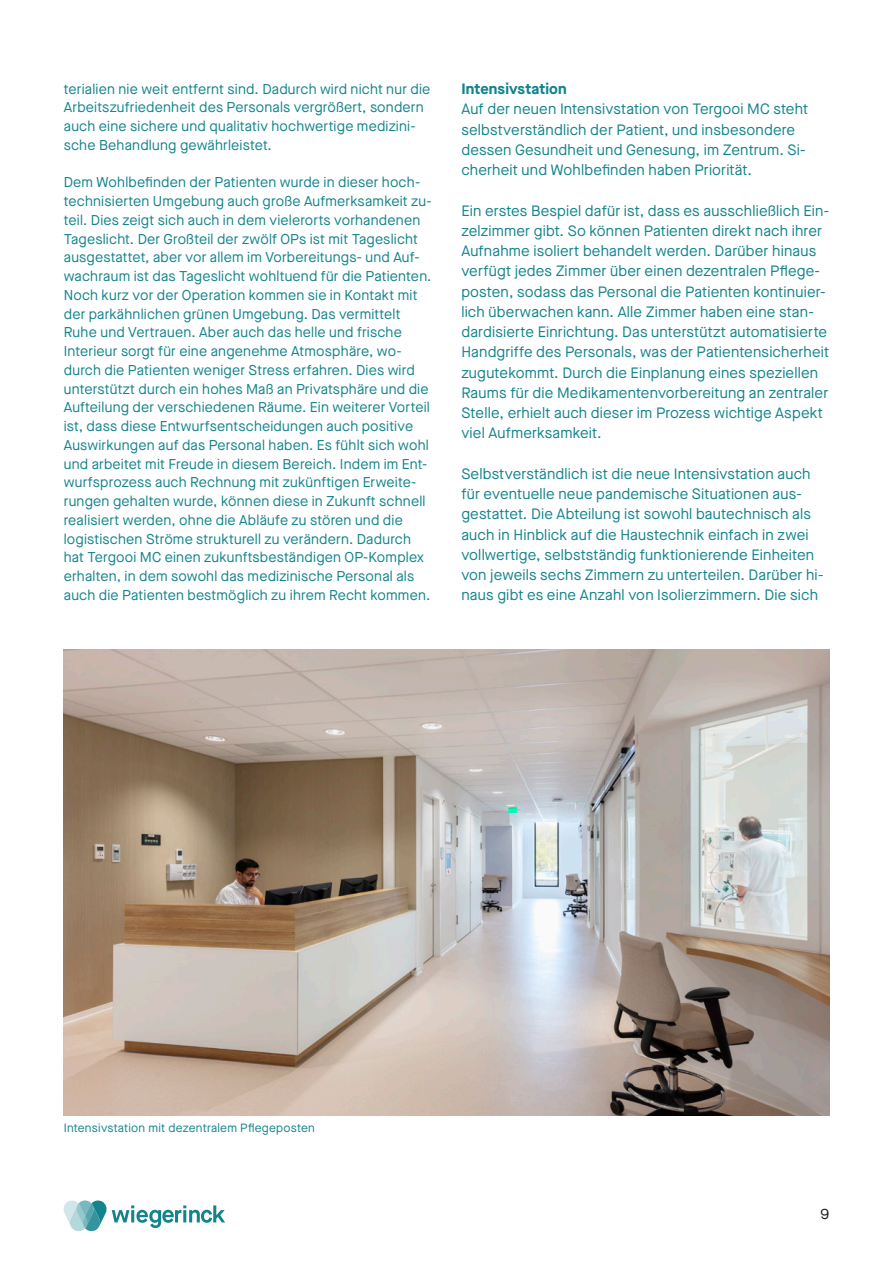
<style>
.page{position:relative;width:893px;height:1263px;background:#fff}
.page>*{position:absolute;margin:0;border:0;box-sizing:border-box;transform-origin:0 0}
.Broodtekst_-_DE{font:15px/20.2px "Maison Neue";letter-spacing:.01em;color:#13838d}
.Broodtekst_-_DE-2{font:700 15px "Maison Neue";letter-spacing:.01em;color:#13838d}
.t1{font:15px "Maison Neue";color:#231f20}
.Broodtekst_-_DE-3{font:14.25px/18.8px "Maison Neue";letter-spacing:.015em;color:#13838d}
.Onderschrift{font:12px "Maison Neue";letter-spacing:.02em;color:#13838d}
</style>
<div class="page">
<img style="left:64px;top:650px;width:765px;height:466px">
<svg style="left:64px;top:1200px;width:161px;height:31px"></svg>
<p class="Broodtekst_-_DE-3" style="left:64px;top:79px;width:368px">terialien nie weit entfernt sind. Dadurch wird nicht nur die Arbeitszufriedenheit des Personals vergrößert, sondern auch eine sichere und qualitativ hochwertige medizini&shy;sche Behandlung gewährleistet.</p>
<p class="Broodtekst_-_DE-3" style="left:64px;top:173px;width:369px">Dem Wohlbefinden der Patienten wurde in dieser hoch&shy;technisierten Umgebung auch große Aufmerksamkeit zu&shy;teil. Dies zeigt sich auch in dem vielerorts vorhandenen Tageslicht. Der Großteil der zwölf OPs ist mit Tageslicht ausgestattet, aber vor allem im Vorbereitungs- und Auf&shy;wachraum ist das Tageslicht wohltuend für die Patienten.<br>Noch kurz vor der Operation kommen sie in Kontakt mit der parkähnlichen grünen Umgebung. Das vermittelt Ruhe und Vertrauen. Aber auch das helle und frische Interieur sorgt für eine angenehme Atmosphäre, wo&shy;durch die Patienten weniger Stress erfahren. Dies wird unterstützt durch ein hohes Maß an Privatsphäre und die Aufteilung der verschiedenen Räume. Ein weiterer Vorteil ist, dass diese Entwurfsentscheidungen auch positive Auswirkungen auf das Personal haben. Es fühlt sich wohl und arbeitet mit Freude in diesem Bereich. Indem im Ent&shy;wurfsprozess auch Rechnung mit zukünftigen Erweite&shy;rungen gehalten wurde, können diese in Zukunft schnell realisiert werden, ohne die Abläufe zu stören und die logistischen Ströme strukturell zu verändern. Dadurch hat Tergooi MC einen zukunftsbeständigen OP-Komplex erhalten, in dem sowohl das medizinische Personal als auch die Patienten bestmöglich zu ihrem Recht kommen.</p>
<p class="Broodtekst_-_DE-2" style="left:461px;top:78px;width:107px">Intensivstation</p>
<p class="Broodtekst_-_DE" style="left:461px;top:99px;width:348px">Auf der neuen Intensivstation von Tergooi MC steht selbstverständlich der Patient, und insbesondere dessen Gesundheit und Genesung, im Zentrum. Si&shy;cherheit und Wohlbefinden haben Priorität.</p>
<p class="Broodtekst_-_DE" style="left:461px;top:200px;width:369px">Ein erstes Bespiel dafür ist, dass es ausschließlich Ein&shy;zelzimmer gibt. So können Patienten direkt nach ihrer Aufnahme isoliert behandelt werden. Darüber hinaus verfügt jedes Zimmer über einen dezentralen Pflege&shy;posten, sodass das Personal die Patienten kontinuier&shy;lich überwachen kann. Alle Zimmer haben eine stan&shy;dardisierte Einrichtung. Das unterstützt automatisierte Handgriffe des Personals, was der Patientensicherheit zugutekommt. Durch die Einplanung eines speziellen Raums für die Medikamentenvorbereitung an zentraler Stelle, erhielt auch dieser im Prozess wichtige Aspekt viel Aufmerksamkeit.</p>
<p class="Broodtekst_-_DE" style="left:461px;top:463px;width:364px">Selbstverständlich ist die neue Intensivstation auch für eventuelle neue pandemische Situationen aus&shy;gestattet. Die Abteilung ist sowohl bautechnisch als auch in Hinblick auf die Haustechnik einfach in zwei vollwertige, selbstständig funktionierende Einheiten von jeweils sechs Zimmern zu unterteilen. Darüber hi&shy;naus gibt es eine Anzahl von Isolierzimmern. Die sich</p>
<p class="Onderschrift" style="left:64px;top:1120px;width:253px">Intensivstation mit dezentralem Pflegeposten</p>
<p class="t1" style="left:820px;top:1204px;width:10px">9</p>
</div>
